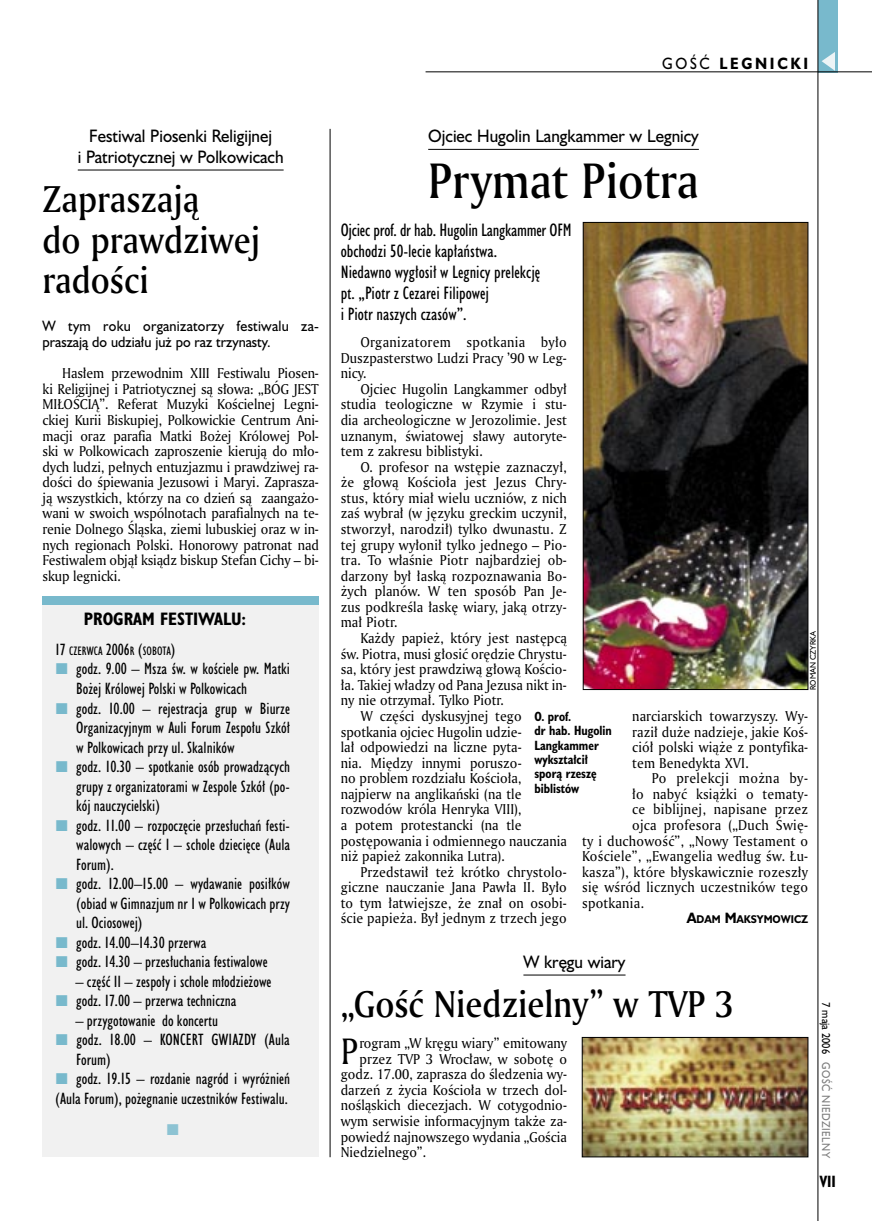
<style>
.page{position:relative;width:872px;height:1221px;background:#fff}
.page>*{position:absolute;margin:0;border:0;box-sizing:border-box;transform-origin:0 0}
._05a_tytyl_AmMd_32_pt{font:48px "Amerigo Md PL";color:#000;scale:.9 1}
._05-9_tytyl_AmMd_24_pt{font:36px/40.5px "Amerigo Md PL";color:#000;scale:.9 1}
._02-1_body_z_incjalem_2{font:35.55px "Amerigo PL";color:#000;scale:.9 1}
._06-4_lead_lokal_HuCn_11_pt{font:16.5px/21px "Humanst 521 Cn PL";color:#000}
._04-3_nadtytul_lokal{font:16.5px/21px "Humanst 521 PL";color:#000;text-align:center;scale:.94 1}
._04-2_tytul_ramki{font:700 16.5px "Humanst 521 Cn PL";color:#000}
._03-2_body_do_ramki{font:15px/19.5px "Humanst 521 Cn PL";color:#000;text-align:justify}
._15b_temat_prawo{font:700 15px "Humanst 521 PL";letter-spacing:.2em;color:#000;scale:.9 1}
._17_pagina_prawa{font:700 15px "Humanst 521 Cn PL";color:#000;scale:.94 1}
._01_body_tekst{font:13.8px/15.6px "Amerigo PL";color:#000;text-align:justify;scale:.94 1}
._02-1_body_z_incjalem_2-2{font:13.8px "Amerigo PL";color:#000;scale:.94 1}
._01_body_tekst-2{font:13.8px "Amerigo PL";letter-spacing:.02em;color:#000;scale:.94 1}
._06-5_lead_lokal_maly_Hu_9_pt{font:13.8px/15.6px "Humanst 521 PL";color:#000;scale:.94 1}
._01_body_tekst-3{font:13.8px "Amerigo PL";letter-spacing:.03em;color:#000;scale:.94 1}
._09_podpis_zdjecia_HuCnB{font:700 12.3px/14.4px "Humanst 521 Cn PL";color:#000;scale:.94 1}
._03-2_body_do_ramki-2{font:11.25px "Humanst 521 Cn PL";color:#000}
._19a_data_prawa_GOSC{font:10.5px "Humanst 521 PL";letter-spacing:.05em;color:#7c7c7c;scale:.9 1}
._19_data_prawa{font:10.5px "Humanst 521 PL";color:#000;scale:.9 1}
._12a_autor_na_koncu_HuBd{font:700 10.35px "Humanst 521 PL";color:#000;scale:.9 1}
._09a_autor_zdjecia_Hu_5_pt{font:7.5px "Humanst 521 PL";color:#000;scale:.94 1}
.s1{font-weight:400}
.s2{font-size:15px}
.s3{font-size:13.8px}
</style>
<div class="page">
<div style="left:818px;top:0;width:19px;height:72px;background:#78b9cc"></div>
<hr style="left:817px;top:0;width:1px;height:1220px;background:#000">
<svg style="left:821px;top:52px;width:14px;height:19px"></svg>
<hr style="left:425px;top:72px;width:447px;height:1px;background:#000">
<img style="left:584px;top:1039px;width:222px;height:115px">
<div style="left:582px;top:1037px;width:226px;height:119px;border:1px solid #000"></div>
<hr style="left:523px;top:974px;width:102px;height:1px;background:#000">
<hr style="left:428px;top:149px;width:271px;height:1px;background:#000">
<hr style="left:78px;top:170px;width:206px;height:1px;background:#000">
<div style="left:43px;top:596px;width:276px;height:560px;background:#f1f1f1"></div>
<div style="left:43px;top:596px;width:276px;height:8px;background:#78b9cc"></div>
<img style="left:585px;top:224px;width:221px;height:463px">
<div style="left:583px;top:222px;width:225px;height:467px;border:1px solid #000"></div>
<hr style="left:330px;top:129px;width:1px;height:1028px;background:#000">
<p class="_15b_temat_prawo" style="left:662px;top:53px;width:164px"><span class="s1">GOŚĆ</span> LEGNICKI</p>
<p class="_04-3_nadtytul_lokal" style="left:78px;top:125px;width:220px">Festiwal Piosenki Religijnej<br>i Patriotycznej w Polkowicach</p>
<p class="_05-9_tytyl_AmMd_24_pt" style="left:43px;top:178px;width:243px">Zapraszają<br>do prawdziwej radości</p>
<p class="_06-5_lead_lokal_maly_Hu_9_pt" style="left:43px;top:318px;width:295px">W tym roku organizatorzy festiwalu za&shy;praszają do udziału już po raz trzynasty.</p>
<p class="_01_body_tekst" style="left:43px;top:365px;width:295px;text-indent:20px">Hasłem przewodnim XIII Festiwalu Piosen&shy;ki Religijnej i Patriotycznej są słowa: „BÓG JEST MIŁOŚCIĄ”. Referat Muzyki Kościelnej Legni&shy;ckiej Kurii Biskupiej, Polkowickie Centrum Ani&shy;macji oraz parafia Matki Bożej Królowej Pol&shy;ski w Polkowicach zaproszenie kierują do mło&shy;dych ludzi, pełnych entuzjazmu i prawdziwej ra&shy;dości do śpiewania Jezusowi i Maryi. Zaprasza&shy;ją wszystkich, którzy na co dzień są zaangażo&shy;wani w swoich wspólnotach parafialnych na te&shy;renie Dolnego Śląska, ziemi lubuskiej oraz w in&shy;nych regionach Polski. Honorowy patronat nad Festiwalem objął ksiądz biskup Stefan Cichy – bi&shy;skup legnicki.</p>
<p class="_04-2_tytul_ramki" style="left:84px;top:607px;width:164px">PROGRAM FESTIWALU:</p>
<p class="_03-2_body_do_ramki-2" style="left:55px;top:643px;width:122px"><span class="s2">17</span> CZERWCA <span class="s2">2006</span>R <span class="s2">(</span>SOBOTA<span class="s2">)</span></p>
<p class="_03-2_body_do_ramki" style="left:76px;top:659px;width:215px">godz. 9.00 – Msza św. w kościele pw. Matki<br>Bożej Królowej Polski w Polkowicach</p>
<p class="_03-2_body_do_ramki" style="left:76px;top:698px;width:215px">godz. 10.00 – rejestracja grup w Biurze Organizacyjnym w Auli Forum Zespołu Szkół w Polkowicach przy ul. Skalników</p>
<p class="_03-2_body_do_ramki" style="left:76px;top:756px;width:215px">godz. 10.30 – spotkanie osób prowadzących grupy z organizatorami w Zespole Szkół (po&shy;kój nauczycielski)</p>
<p class="_03-2_body_do_ramki" style="left:76px;top:815px;width:215px">godz. 11.00 – rozpoczęcie przesłuchań festi&shy;walowych – część I – schole dziecięce (Aula Forum).</p>
<p class="_03-2_body_do_ramki" style="left:76px;top:873px;width:215px">godz. 12.00–15.00 – wydawanie posiłków (obiad w Gimnazjum nr 1 w Polkowicach przy ul. Ociosowej)</p>
<p class="_03-2_body_do_ramki" style="left:76px;top:932px;width:132px">godz. 14.00–14.30 przerwa</p>
<p class="_03-2_body_do_ramki" style="left:76px;top:951px;width:193px">godz. 14.30 – przesłuchania festiwalowe</p>
<p class="_03-2_body_do_ramki" style="left:75px;top:971px;width:198px">– część II – zespoły i schole młodzieżowe</p>
<p class="_03-2_body_do_ramki" style="left:76px;top:990px;width:162px">godz. 17.00 – przerwa techniczna</p>
<p class="_03-2_body_do_ramki" style="left:75px;top:1010px;width:144px">– przygotowanie do koncertu</p>
<p class="_03-2_body_do_ramki" style="left:76px;top:1029px;width:215px">godz. 18.00 – KONCERT GWIAZDY (Aula<br>Forum)</p>
<p class="_03-2_body_do_ramki" style="left:55px;top:1068px;width:236px;text-align:right">godz. 19.15 – rozdanie nagród i wyróżnień (Aula Forum), pożegnanie uczestników Festiwalu.</p>
<p class="_04-3_nadtytul_lokal" style="left:428px;top:125px;width:289px">Ojciec Hugolin Langkammer w Legnicy</p>
<p class="_05a_tytyl_AmMd_32_pt" style="left:428px;top:149px;width:302px">Prymat Piotra</p>
<p class="_06-4_lead_lokal_HuCn_11_pt" style="left:341px;top:219px;width:232px">Ojciec prof. dr hab. Hugolin Langkammer OFM obchodzi 50-lecie kapłaństwa.<br>Niedawno wygłosił w Legnicy prelekcję<br>pt. „Piotr z Cezarei Filipowej<br>i Piotr naszych czasów”.</p>
<p class="_01_body_tekst" style="left:341px;top:334px;width:242px;text-indent:20px">Organizatorem spotkania było Duszpasterstwo Ludzi Pracy ’90 w Leg&shy;nicy.</p>
<p class="_01_body_tekst" style="left:341px;top:380px;width:242px;text-indent:20px">Ojciec Hugolin Langkammer odbył studia teologiczne w Rzymie i stu&shy;dia archeologiczne w Jerozolimie. Jest uznanym, światowej sławy autoryte&shy;tem z zakresu biblistyki.</p>
<p class="_01_body_tekst" style="left:341px;top:458px;width:242px;text-indent:20px">O. profesor na wstępie zaznaczył, że głową Kościoła jest Jezus Chry&shy;stus, który miał wielu uczniów, z nich zaś wybrał (w języku greckim uczynił, stworzył, narodził) tylko dwunastu. Z tej grupy wyłonił tylko jednego – Pio&shy;tra. To właśnie Piotr najbardziej ob&shy;darzony był łaską rozpoznawania Bo&shy;żych planów. W ten sposób Pan Je&shy;zus podkreśla łaskę wiary, jaką otrzy&shy;mał Piotr.</p>
<p class="_01_body_tekst" style="left:341px;top:630px;width:242px;text-indent:20px">Każdy papież, który jest następcą św. Piotra, musi głosić orędzie Chrystu&shy;sa, który jest prawdziwą głową Kościo&shy;ła. Takiej władzy od Pana Jezusa nikt in&shy;ny nie otrzymał. Tylko Piotr.</p>
<p class="_01_body_tekst" style="left:341px;top:707px;width:242px;text-align:left;text-indent:20px">W części dyskusyjnej tego spotkania ojciec Hugolin udzie-<br>lał odpowiedzi na liczne pyta-<br>nia. Między innymi poruszo-<br>no problem rozdziału Kościoła, najpierw na anglikański (na tle rozwodów króla Henryka VIII),<br>a potem protestancki (na tle postępowania i odmiennego nauczania niż papież zakonnika Lutra).</p>
<p class="_01_body_tekst" style="left:341px;top:863px;width:242px;text-indent:20px">Przedstawił też krótko chrystolo&shy;giczne nauczanie Jana Pawła II. Było to tym łatwiejsze, że znał on osobi&shy;ście papieża. Był jednym z trzech jego</p>
<p class="_09a_autor_zdjecia_Hu_5_pt" style="left:808px;top:690px;width:64px;rotate:-90deg">ROMAN CZYRKA</p>
<p class="_01_body_tekst" style="left:632px;top:707px;width:189px">narciarskich towarzyszy. Wy&shy;raził duże nadzieje, jakie Koś&shy;ciół polski wiąże z pontyfika&shy;tem Benedykta XVI.</p>
<p class="_01_body_tekst-3" style="left:652px;top:769px;width:168px">Po prelekcji można by-</p>
<p class="_01_body_tekst-2" style="left:632px;top:784px;width:189px">ło nabyć książki o tematy-</p>
<p class="_01_body_tekst-2" style="left:632px;top:800px;width:189px">ce biblijnej, napisane przez</p>
<p class="_01_body_tekst-2" style="left:632px;top:815px;width:189px">ojca profesora („Duch Świę-</p>
<p class="_01_body_tekst-2" style="left:582px;top:831px;width:242px">ty i duchowość”, „Nowy Testament o</p>
<p class="_01_body_tekst-2" style="left:582px;top:847px;width:242px">Kościele”, „Ewangelia według św. Łu-</p>
<p class="_01_body_tekst-2" style="left:582px;top:862px;width:242px">kasza”), które błyskawicznie rozeszły</p>
<p class="_01_body_tekst-2" style="left:582px;top:878px;width:242px">się wśród licznych uczestników tego</p>
<p class="_01_body_tekst-2" style="left:582px;top:893px;width:67px">spotkania.</p>
<p class="_12a_autor_na_koncu_HuBd" style="left:687px;top:912px;width:136px"><span class="s3">A</span>DAM <span class="s3">M</span>AKSYMOWICZ</p>
<p class="_09_podpis_zdjecia_HuCnB" style="left:534px;top:708px;width:84px">O. prof.<br>dr hab. Hugolin<br>Langkammer</p>
<p class="_09_podpis_zdjecia_HuCnB" style="left:534px;top:751px;width:58px">wykształcił</p>
<p class="_09_podpis_zdjecia_HuCnB" style="left:534px;top:766px;width:68px">sporą rzeszę biblistów</p>
<p class="_04-3_nadtytul_lokal" style="left:523px;top:950px;width:110px">W kręgu wiary</p>
<p class="_05-9_tytyl_AmMd_24_pt" style="left:341px;top:983px;width:437px">„Gość Niedzielny” w TVP 3</p>
<p class="_02-1_body_z_incjalem_2" style="left:341px;top:1027px;width:20px">P</p>
<p class="_02-1_body_z_incjalem_2-2" style="left:359px;top:1033px;width:222px">rogram „W kręgu wiary” emitowany</p>
<p class="_02-1_body_z_incjalem_2-2" style="left:359px;top:1049px;width:222px">przez TVP 3 Wrocław, w sobotę o</p>
<p class="_02-1_body_z_incjalem_2-2" style="left:341px;top:1064px;width:242px">godz. 17.00, zaprasza do śledzenia wy-</p>
<p class="_02-1_body_z_incjalem_2-2" style="left:341px;top:1080px;width:242px">darzeń z życia Kościoła w trzech dol-</p>
<p class="_02-1_body_z_incjalem_2-2" style="left:341px;top:1096px;width:242px">nośląskich diecezjach. W cotygodnio-</p>
<p class="_02-1_body_z_incjalem_2-2" style="left:341px;top:1111px;width:242px">wym serwisie informacyjnym także za-</p>
<p class="_02-1_body_z_incjalem_2-2" style="left:341px;top:1127px;width:242px">powiedź najnowszego wydania „Gościa</p>
<p class="_02-1_body_z_incjalem_2-2" style="left:341px;top:1142px;width:92px">Niedzielnego”.</p>
<p class="_19_data_prawa" style="left:833px;top:1002px;width:59px;rotate:90deg">7 maja 2006</p>
<p class="_19a_data_prawa_GOSC" style="left:833px;top:1062px;width:108px;rotate:90deg">GOŚĆ NIEDZIELNY</p>
<p class="_17_pagina_prawa" style="left:819px;top:1171px;width:19px">VII</p>
</div>
